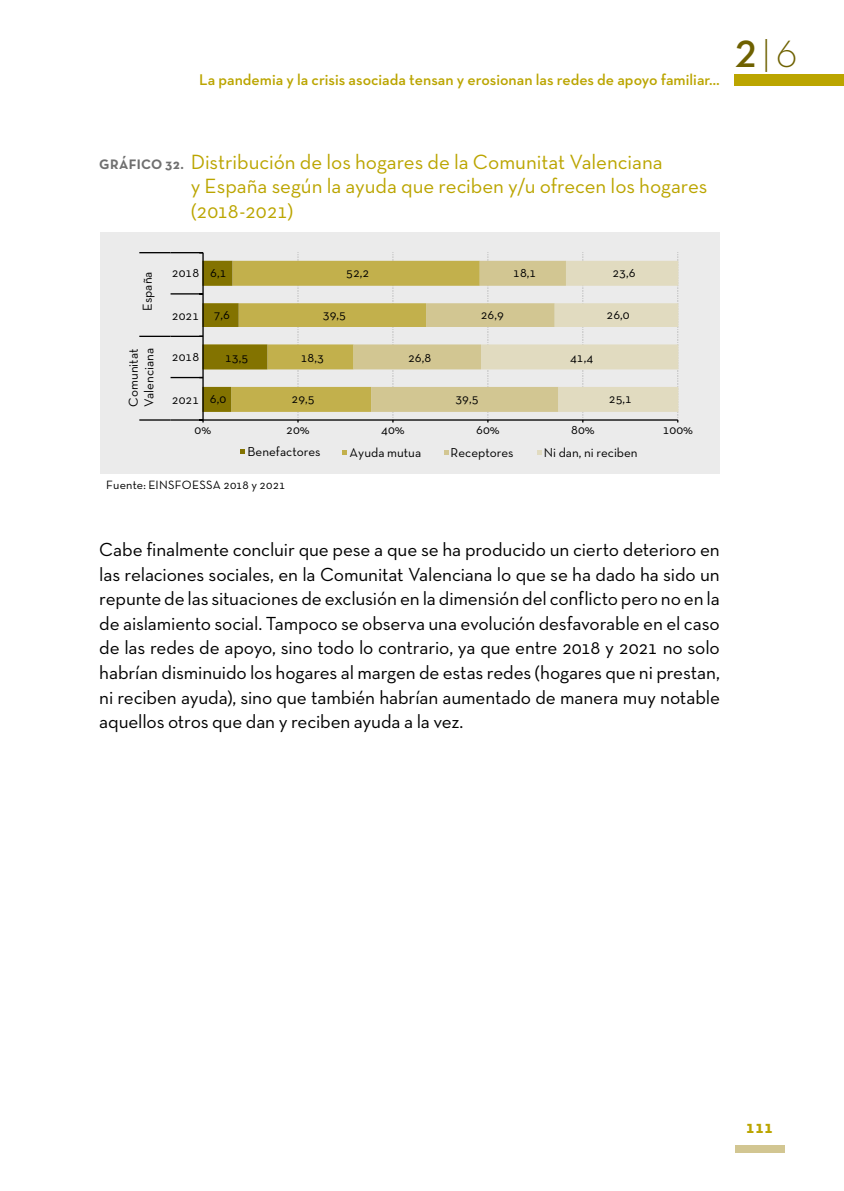
<style>
.page{position:relative;width:844px;height:1191px;background:#fff}
.page>*{position:absolute;margin:0;border:0;box-sizing:border-box;transform-origin:0 0}
.t1{font:38.68px "Neutra Text TF Light Alt";color:#6e6100}
.t2{font:21px/24.5px "Neutra Text TF";letter-spacing:-.005em;color:#bba500}
.t3{font:19.25px/24.5px "Neutra Text TF";letter-spacing:-.005em;color:#000;text-align:justify}
.t4{font:700 17.5px "Neutra Text TF";color:#bba500}
.t5{font:600 15.75px "Neutra Text TF";color:#bba500}
.t6{font:13.12px/15.8px "Neutra Text TF";color:#000}
.t7{font:12.25px "Neutra Text TF";letter-spacing:.015em;color:#000}
.s1{font-family:"Neutra Text TF Demi Alt"}
.s2{font-weight:700;font-size:14px;color:#707070}
</style>
<div class="page">
<div style="left:734px;top:74px;width:109px;height:11px;background:#bba500"></div>
<div style="left:734px;top:1144px;width:50px;height:8px;background:#d2c692"></div>
<div style="left:100px;top:232px;width:619px;height:241px;background:#ebebeb"></div>
<hr style="left:170px;top:419px;width:33px;height:2px;background:#000">
<hr style="left:170px;top:377px;width:33px;height:1px;background:#000">
<hr style="left:170px;top:336px;width:33px;height:1px;background:#000">
<hr style="left:170px;top:293px;width:33px;height:1px;background:#000">
<hr style="left:170px;top:252px;width:33px;height:1px;background:#000">
<hr style="left:139px;top:419px;width:31px;height:2px;background:#000">
<hr style="left:139px;top:336px;width:31px;height:1px;background:#000">
<hr style="left:139px;top:252px;width:31px;height:1px;background:#000">
<svg style="left:342px;top:450px;width:5px;height:5px"></svg>
<svg style="left:444px;top:450px;width:4px;height:5px"></svg>
<svg style="left:537px;top:450px;width:5px;height:5px"></svg>
<svg style="left:199px;top:252px;width:479px;height:170px"></svg>
<svg style="left:240px;top:449px;width:5px;height:5px"></svg>
<p class="t5" style="left:199px;top:70px;width:522px">La pandemia y la crisis asociada tensan y erosionan las redes de apoyo familiar…</p>
<h1 class="t1" style="left:734px;top:30px;width:65px"><span class="s1">2</span>|6</h1>
<p class="t2" style="left:191px;top:149px;width:518px;text-indent:-91px"><span class="s2">GRÁFICO 32.</span> Distribución de los hogares de la Comunitat Valenciana<br>y España según la ayuda que reciben y/u ofrecen los hogares (2018-2021)</p>
<p class="t6" style="left:139px;top:311px;width:41px;rotate:-90deg">España</p>
<p class="t6" style="left:125px;top:407px;width:61px;rotate:-90deg">Comunitat<br>Valenciana</p>
<p class="t6" style="left:172px;top:265px;width:29px">2018</p>
<p class="t6" style="left:210px;top:264px;width:18px">6,1</p>
<p class="t6" style="left:346px;top:264px;width:25px">52,2</p>
<p class="t6" style="left:513px;top:264px;width:25px">18,1</p>
<p class="t6" style="left:612px;top:264px;width:25px">23,6</p>
<p class="t6" style="left:172px;top:307px;width:29px">2021</p>
<p class="t6" style="left:214px;top:307px;width:18px">7,6</p>
<p class="t6" style="left:323px;top:307px;width:25px">39,5</p>
<p class="t6" style="left:480px;top:307px;width:25px">26,9</p>
<p class="t6" style="left:606px;top:307px;width:25px">26,0</p>
<p class="t6" style="left:172px;top:348px;width:29px">2018</p>
<p class="t6" style="left:225px;top:349px;width:25px">13,5</p>
<p class="t6" style="left:301px;top:349px;width:25px">18,3</p>
<p class="t6" style="left:408px;top:349px;width:25px">26,8</p>
<p class="t6" style="left:570px;top:349px;width:25px">41,4</p>
<p class="t6" style="left:172px;top:391px;width:29px">2021</p>
<p class="t6" style="left:210px;top:390px;width:18px">6,0</p>
<p class="t6" style="left:291px;top:390px;width:25px">29,5</p>
<p class="t6" style="left:455px;top:390px;width:25px">39,5</p>
<p class="t6" style="left:608px;top:390px;width:25px">25,1</p>
<p class="t6" style="left:194px;top:422px;width:18px">0%</p>
<p class="t6" style="left:286px;top:422px;width:25px">20%</p>
<p class="t6" style="left:381px;top:422px;width:25px">40%</p>
<p class="t6" style="left:476px;top:422px;width:25px">60%</p>
<p class="t6" style="left:571px;top:422px;width:25px">80%</p>
<p class="t6" style="left:662px;top:422px;width:32px">100%</p>
<p class="t6" style="left:247px;top:443px;width:75px">Benefactores</p>
<p class="t6" style="left:349px;top:444px;width:73px">Ayuda mutua</p>
<p class="t6" style="left:450px;top:444px;width:64px">Receptores</p>
<p class="t6" style="left:543px;top:444px;width:95px">Ni dan, ni reciben</p>
<p class="t7" style="left:106px;top:477px;width:180px">Fuente: EINSFOESSA 2018 y 2021</p>
<p class="t3" style="left:99px;top:537px;width:622px">Cabe finalmente concluir que pese a que se ha producido un cierto deterioro en las relaciones sociales, en la Comunitat Valenciana lo que se ha dado ha sido un repunte de las situaciones de exclusión en la dimensión del conflicto pero no en la de aislamiento social. Tampoco se observa una evolución desfavorable en el caso de las redes de apoyo, sino todo lo contrario, ya que entre 2018 y 2021 no solo habrían disminuido los hogares al margen de estas redes (hogares que ni prestan, ni reciben ayuda), sino que también habrían aumentado de manera muy notable aquellos otros que dan y reciben ayuda a la vez.</p>
<p class="t4" style="left:745px;top:1116px;width:29px">111</p>
</div>
